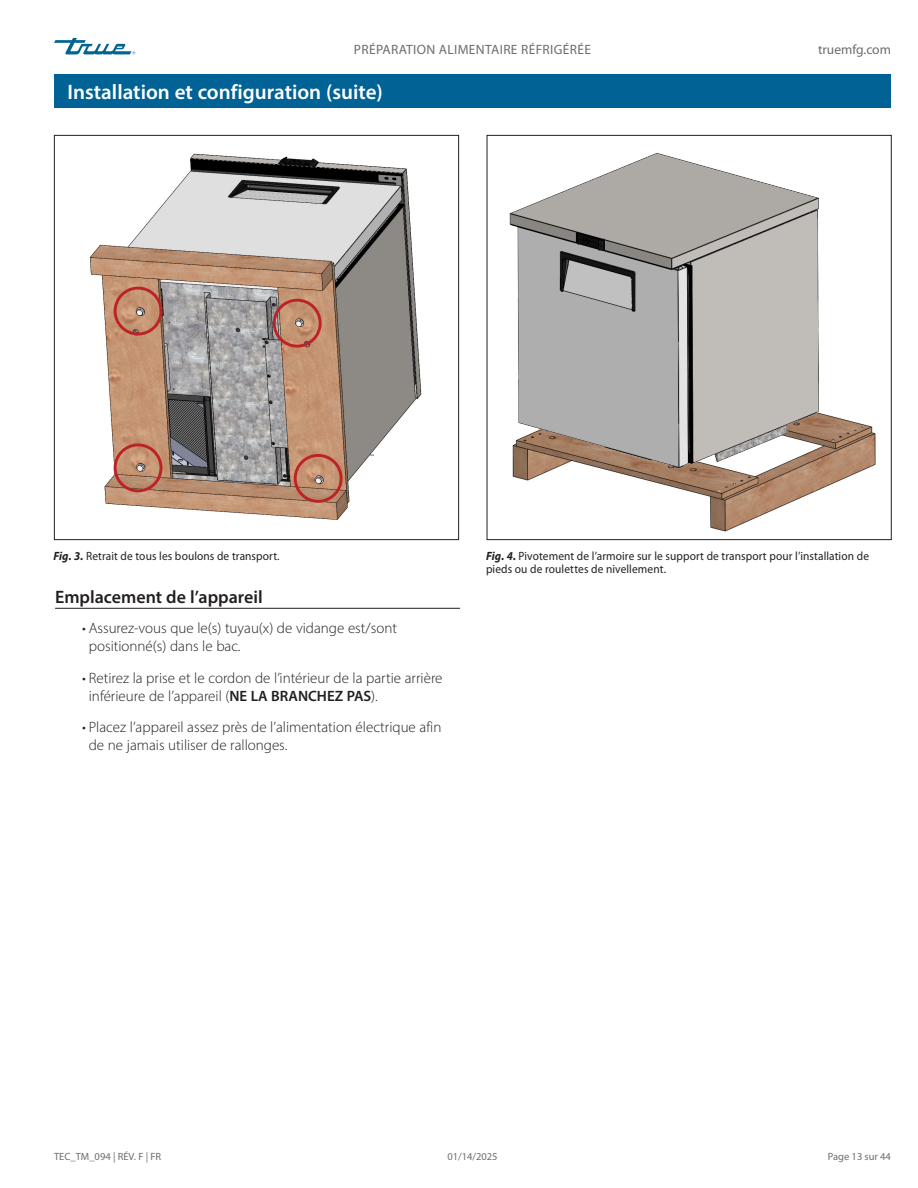
<style>
.page{position:relative;width:918px;height:1188px;background:#fff}
.page>*{position:absolute;margin:0;border:0;box-sizing:border-box;transform-origin:0 0}
.Title_bar_Page_header{font:600 21px "Myriad Pro";color:#fff}
.Subhead_underscore_H1{font:600 18px "Myriad Pro";color:#231f20}
.t1{font:300 15px/18px "Myriad Pro";color:#231f20}
.t2{font:13.5px "Myriad Pro";letter-spacing:.025em;color:#6c6d70}
.t3{font:13.5px "Myriad Pro";color:#6c6d70}
.Caption_FIG_Regular{font:12px/13.5px "Myriad Pro";letter-spacing:.01em;color:#231f20;scale:.95 1}
.t4{font:10.5px "Myriad Pro";color:#6c6d70}
.s1{font-weight:700;font-style:italic}
.s2{font-weight:600}
</style>
<div class="page">
<svg style="left:54px;top:38px;width:81px;height:16px"></svg>
<div style="left:54px;top:74px;width:837px;height:34px;background:#016395"></div>
<img style="left:89px;top:153px;width:333px;height:367px">
<img style="left:509px;top:153px;width:368px;height:379px">
<hr style="left:55px;top:608px;width:405px;height:1px;background:#231f20">
<div style="left:114px;top:287px;width:48px;height:48px;border:3px solid #bc2326;border-radius:50%"></div>
<div style="left:114px;top:443px;width:48px;height:49px;border:3px solid #bc2326;border-radius:50%"></div>
<div style="left:294px;top:454px;width:49px;height:49px;border:3px solid #bc2326;border-radius:50%"></div>
<div style="left:273px;top:299px;width:49px;height:49px;border:3px solid #bc2326;border-radius:50%"></div>
<p class="t2" style="left:354px;top:42px;width:239px">PRÉPARATION ALIMENTAIRE RÉFRIGÉRÉE</p>
<p class="Title_bar_Page_header" style="left:68px;top:79px;width:317px">Installation et configuration (suite)</p>
<p class="t3" style="left:818px;top:42px;width:74px">truemfg.com</p>
<p class="Caption_FIG_Regular" style="left:53px;top:549px;width:240px"><span class="s1">Fig. 3.</span> Retrait de tous les boulons de transport.</p>
<p class="Caption_FIG_Regular" style="left:486px;top:549px;width:405px"><span class="s1">Fig. 4.</span> Pivotement de l’armoire sur le support de transport pour l’installation de pieds ou de roulettes de nivellement.</p>
<p class="Subhead_underscore_H1" style="left:55px;top:586px;width:209px">Emplacement de l’appareil</p>
<p class="t1" style="left:89px;top:619px;width:310px;text-indent:-7px">• Assurez-vous que le(s) tuyau(x) de vidange est/sont positionné(s) dans le bac.</p>
<p class="t1" style="left:89px;top:669px;width:355px;text-indent:-7px">• Retirez la prise et le cordon de l’intérieur de la partie arrière inférieure de l’appareil (<span class="s2">NE LA BRANCHEZ PAS</span>).</p>
<p class="t1" style="left:89px;top:718px;width:354px;text-indent:-7px">• Placez l’appareil assez près de l’alimentation électrique afin de ne jamais utiliser de rallonges.</p>
<p class="t4" style="left:54px;top:1150px;width:109px">TEC_TM_094 | RÉV. F | FR</p>
<p class="t4" style="left:447px;top:1150px;width:52px">01/14/2025</p>
<p class="t4" style="left:828px;top:1150px;width:65px">Page 13 sur 44</p>
</div>
